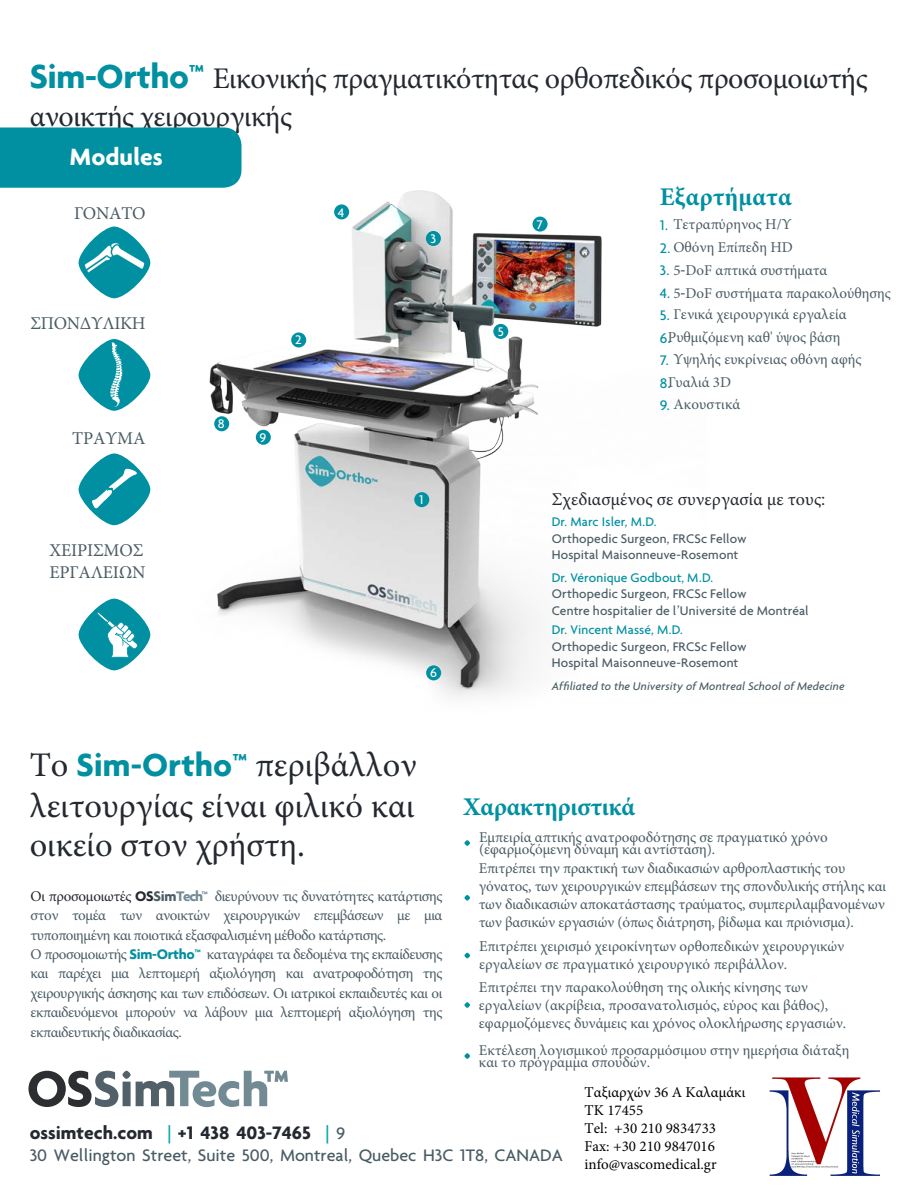
<style>
.page{position:relative;width:918px;height:1188px;background:#fff}
.page>*{position:absolute;margin:0;border:0;box-sizing:border-box;transform-origin:0 0}
.t1{font:500 54px "Agenda";color:#0090a1}
.t2{font:34.5px/39.8px "Minion Pro";color:#242930;text-align:justify}
.t3{font:30px/37.3px "Minion Pro";letter-spacing:-.015em;color:#242930}
.t4{font:700 25.5px "Minion Pro";letter-spacing:-.01em;color:#0090a1}
.t5{font:700 25.5px "Agenda";letter-spacing:.005em;color:#fff}
.t6{font:700 19.5px "Agenda";color:#242930}
.t7{font:500 18px "Agenda";color:#4a5c64}
.t8{font:18px/21.6px "Minion Pro";letter-spacing:-.01em;color:#4a5c64}
.t9{font:18px "Minion Pro";letter-spacing:.005em;color:#242930}
.t10{font:15px/18px "Minion Pro";letter-spacing:-.01em;color:#4a5c64}
.t11{font:15px/19.5px "Minion Pro";letter-spacing:-.03em;color:#4a5c64}
.t12{font:15px/18px "Minion Pro";color:#000}
.t13{font:15px "Minion Pro";letter-spacing:.01em;color:#4a5c64}
.t14{font:500 13.5px/16.5px "Agenda";letter-spacing:.01em;color:#4a5c64}
.t15{font:500 13.5px "Agenda";letter-spacing:.01em;color:#0090a1}
.t16{font:500 13.5px "Agenda";color:#fff}
.t17{font:italic 500 12px "Agenda";letter-spacing:.01em;color:#4a5c64}
.s1{font-family:"Agenda";font-weight:700;font-size:36px;color:#0090a1}
.s2{font-family:"Agenda";font-weight:500;color:#0090a1}
.s3{font-family:"Agenda";font-weight:500}
.s4{font-family:"Agenda";font-weight:700;color:#0090a1}
.s5{color:#242930}
.s6{font-family:"Agenda";font-weight:700;color:#242930}
.s7{font-family:"Agenda";font-weight:700}
.s8{font-family:"Agenda";font-weight:700;color:#728a94}
.s9{font-weight:500;color:#00a4b4}
.s10{font-weight:500;font-size:18px;color:#4a5c64}
</style>
<div class="page">
<img style="left:209px;top:190px;width:393px;height:507px">
<div style="left:414px;top:492px;width:15px;height:15px;background:#0090a1;border-radius:50%"></div>
<div style="left:291px;top:332px;width:15px;height:15px;background:#0090a1;border-radius:50%"></div>
<div style="left:426px;top:231px;width:15px;height:15px;background:#0090a1;border-radius:50%"></div>
<div style="left:493px;top:324px;width:15px;height:15px;background:#0090a1;border-radius:50%"></div>
<div style="left:426px;top:665px;width:15px;height:15px;background:#0090a1;border-radius:50%"></div>
<div style="left:334px;top:204px;width:15px;height:15px;background:#0090a1;border-radius:50%"></div>
<svg style="left:79px;top:227px;width:71px;height:71px;fill:#0090a1"></svg>
<svg style="left:85px;top:243px;width:60px;height:30px"></svg>
<svg style="left:79px;top:599px;width:71px;height:71px;fill:#0090a1"></svg>
<svg style="left:97px;top:612px;width:41px;height:46px"></svg>
<svg style="left:79px;top:453px;width:71px;height:72px;fill:#0090a1"></svg>
<svg style="left:92px;top:468px;width:46px;height:41px"></svg>
<div style="left:0;top:128px;width:242px;height:60px;background:#0090a1"></div>
<svg style="left:79px;top:339px;width:71px;height:72px;background:#2aa2b0"></svg>
<svg style="left:110px;top:342px;width:13px;height:65px"></svg>
<div style="left:533px;top:217px;width:15px;height:15px;background:#0090a1;border-radius:50%"></div>
<div style="left:214px;top:416px;width:15px;height:15px;background:#0090a1;border-radius:50%"></div>
<div style="left:256px;top:430px;width:15px;height:15px;background:#0090a1;border-radius:50%"></div>
<svg style="left:28px;top:1071px;width:260px;height:36px"></svg>
<img style="left:769px;top:1077px;width:111px;height:99px">
<h3 class="t3" style="left:30px;top:60px;width:840px"><span class="s1">Sim-Ortho™</span> Εικονικής πραγματικότητας ορθοπεδικός προσομοιωτής ανοικτής χειρουργικής</h3>
<h3 class="t5" style="left:69px;top:141px;width:95px">Modules</h3>
<p class="t8" style="left:74px;top:203px;width:73px">ΓΟΝΑΤΟ</p>
<p class="t16" style="left:338px;top:204px;width:8px">4</p>
<p class="t8" style="left:31px;top:312px;width:117px">ΣΠΟΝΔΥΛΙΚΗ</p>
<p class="t8" style="left:72px;top:427px;width:75px">ΤΡΑΥΜΑ</p>
<p class="t8" style="left:49px;top:540px;width:98px">ΧΕΙΡΙΣΜΟΣ<br>ΕΡΓΑΛΕΙΩΝ</p>
<p class="t16" style="left:218px;top:416px;width:8px">8</p>
<p class="t16" style="left:295px;top:332px;width:8px">2</p>
<p class="t16" style="left:259px;top:429px;width:8px">9</p>
<p class="t16" style="left:431px;top:231px;width:7px">3</p>
<p class="t16" style="left:419px;top:491px;width:6px">1</p>
<p class="t16" style="left:430px;top:665px;width:8px">6</p>
<p class="t16" style="left:498px;top:323px;width:8px">5</p>
<p class="t16" style="left:536px;top:216px;width:8px">7</p>
<h3 class="t4" style="left:660px;top:179px;width:133px">Εξαρτήματα</h3>
<p class="t10" style="left:660px;top:216px;width:133px"><span class="s2">1.</span> Τετραπύρηνος Η/Υ</p>
<p class="t10" style="left:660px;top:238px;width:135px"><span class="s2">2.</span> Οθόνη Επίπεδη HD</p>
<p class="t10" style="left:660px;top:261px;width:169px"><span class="s2">3.</span> 5<span class="s3">-</span>DoF απτικά συστήματα</p>
<p class="t10" style="left:660px;top:284px;width:233px"><span class="s2">4.</span> 5<span class="s3">-</span>DoF συστήματα παρακολούθησης</p>
<p class="t10" style="left:660px;top:303px;width:188px;line-height:22.5px"><span class="s2">5.</span> Γενικά χειρουργικά εργαλεία<br><span class="s2">6.</span>Ρυθμιζόμενη καθ' ύψος βάση</p>
<p class="t10" style="left:660px;top:348px;width:203px;line-height:22.5px"><span class="s2">7.</span> Υψηλής ευκρίνειας οθόνη αφής<br><span class="s2">8.</span>Γυαλιά 3D</p>
<p class="t13" style="left:660px;top:395px;width:82px"><span class="s2">9.</span> Ακουστικά</p>
<p class="t9" style="left:552px;top:488px;width:275px">Σχεδιασμένος σε συνεργασία με τους<span class="s3">:</span></p>
<p class="t15" style="left:552px;top:514px;width:106px">Dr. Marc Isler, M.D.</p>
<p class="t14" style="left:552px;top:530px;width:196px">Orthopedic Surgeon, FRCSc Fellow<br>Hospital Maisonneuve-Rosemont</p>
<p class="t15" style="left:552px;top:569px;width:163px">Dr. Véronique Godbout, M.D.</p>
<p class="t14" style="left:552px;top:586px;width:259px">Orthopedic Surgeon, FRCSc Fellow<br>Centre hospitalier de l’Université de Montréal</p>
<p class="t15" style="left:552px;top:622px;width:133px">Dr. Vincent Massé, M.D.</p>
<p class="t14" style="left:552px;top:638px;width:196px">Orthopedic Surgeon, FRCSc Fellow<br>Hospital Maisonneuve-Rosemont</p>
<p class="t17" style="left:552px;top:679px;width:294px">Affiliated to the University of Montreal School of Medecine</p>
<h2 class="t2" style="left:30px;top:746px;width:389px">Το <span class="s4">Sim-Ortho™</span> περιβάλλον λειτουργίας είναι φιλικό και οικείο στον χρήστη.</h2>
<p class="t11" style="left:31px;top:886px;width:413px"><span class="s5">Οι προσομοιωτές</span> <span class="s6">OS</span><span class="s7">Sim</span><span class="s8">Tech™</span> διευρύνουν τις δυνατότητες κατάρτισης στον τομέα των ανοικτών χειρουργικών επεμβάσεων με μια τυποποιημένη και ποιοτικά εξασφαλισμένη μέθοδο κατάρτισης.<br>Ο προσομοιωτής <span class="s4">Sim-Ortho™</span> καταγράφει τα δεδομένα της εκπαίδευσης και παρέχει μια λεπτομερή αξιολόγηση και ανατροφοδότηση της χειρουργικής άσκησης και των επιδόσεων. Οι ιατρικοί εκπαιδευτές και οι εκπαιδευόμενοι μπορούν να λάβουν μια λεπτομερή αξιολόγηση της εκπαιδευτικής διαδικασίας.</p>
<h3 class="t4" style="left:463px;top:789px;width:173px">Χαρακτηριστικά</h3>
<h1 class="t1" style="left:456px;top:823px;width:23px">˙</h1>
<p class="t10" style="left:479px;top:832px;width:350px;line-height:12px">Εμπειρία απτικής ανατροφοδότησης σε πραγματικό χρόνο (εφαρμοζόμενη δύναμη και αντίσταση).</p>
<h1 class="t1" style="left:456px;top:878px;width:23px">˙</h1>
<p class="t10" style="left:479px;top:860px;width:409px">Επιτρέπει την πρακτική των διαδικασιών αρθροπλαστικής του γόνατος, των χειρουργικών επεμβάσεων της σπονδυλικής στήλης και των διαδικασιών αποκατάστασης τραύματος, συμπεριλαμβανομένων των βασικών εργασιών (όπως διάτρηση, βίδωμα και πριόνισμα).</p>
<h1 class="t1" style="left:456px;top:936px;width:23px">˙</h1>
<h1 class="t1" style="left:456px;top:985px;width:23px">˙</h1>
<p class="t10" style="left:479px;top:937px;width:367px">Επιτρέπει χειρισμό χειροκίνητων ορθοπεδικών χειρουργικών εργαλείων σε πραγματικό χειρουργικό περιβάλλον.</p>
<p class="t10" style="left:479px;top:979px;width:369px">Επιτρέπει την παρακολούθηση της ολικής κίνησης των εργαλείων (ακρίβεια, προσανατολισμός, εύρος και βάθος), εφαρμοζόμενες δυνάμεις και χρόνος ολοκλήρωσης εργασιών.</p>
<h1 class="t1" style="left:456px;top:1036px;width:23px">˙</h1>
<p class="t10" style="left:479px;top:1045px;width:372px;line-height:12px">Εκτέλεση λογισμικού προσαρμόσιμου στην ημερήσια διάταξη και το πρόγραμμα σπουδών.</p>
<h3 class="t6" style="left:30px;top:1121px;width:317px">ossimtech.com <span class="s9">|</span> +1 438 403-7465 <span class="s9">|</span> <span class="s10">9</span></h3>
<p class="t7" style="left:30px;top:1144px;width:535px">30 Wellington Street, Suite 500, Montreal, Quebec H3C 1T8, CANADA</p>
<p class="t12" style="left:585px;top:1083px;width:162px">Ταξιαρχών 36 Α Καλαμάκι<br>TK 17455<br>Tel: +30 210 9834733<br>Fax: +30 210 9847016 info@vascomedical.gr</p>
</div>
